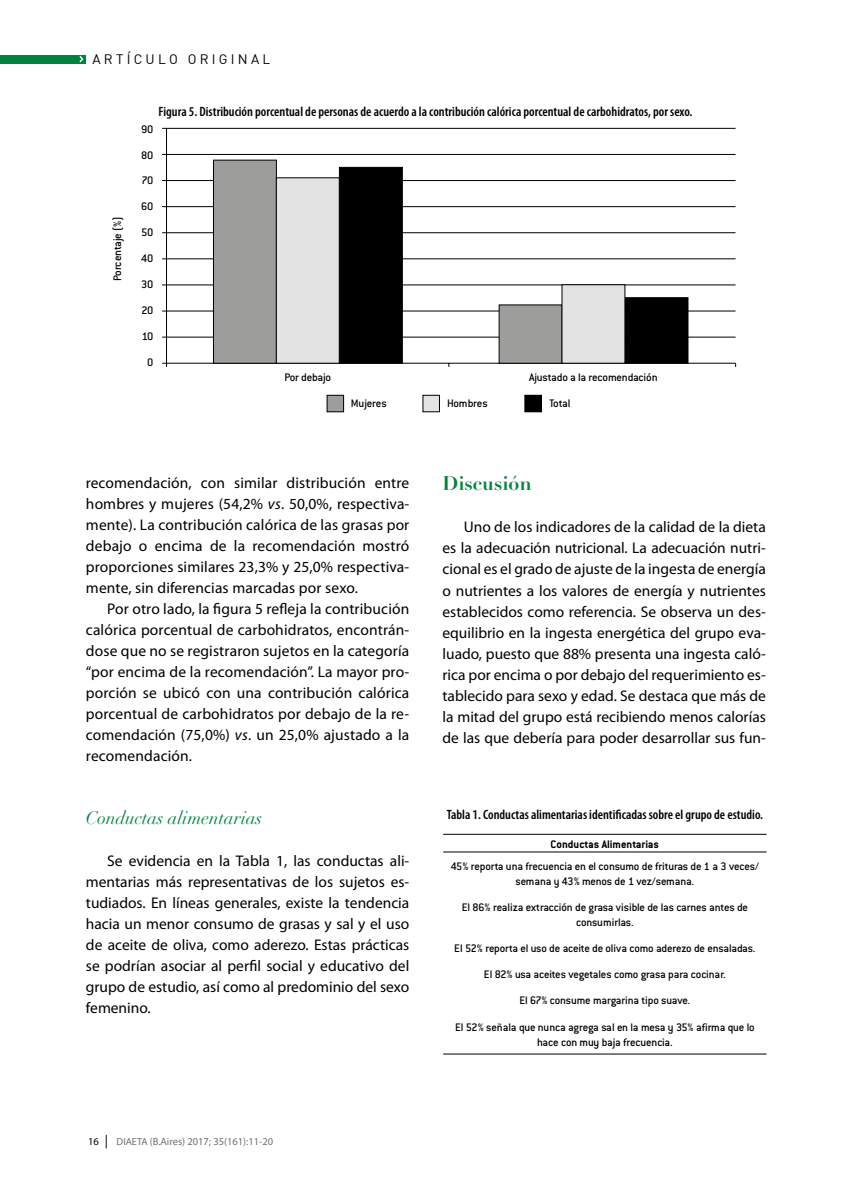
<style>
.page{position:relative;width:851px;height:1191px;background:#fff}
.page>*{position:absolute;margin:0;border:0;box-sizing:border-box;transform-origin:0 0}
.t1{font:700 19.5px "Didot LT Std";color:#00833e}
.t2{font:italic 18px "Didot LT Std";color:#00833e}
.t3{font:15.45px/21px "Myriad Pro";color:#000;text-align:justify}
.t4{font:600 condensed 13.5px "Myriad Pro";color:#000}
.t5{font:13.5px "DIN";letter-spacing:.24em;color:#000}
.t6{font:500 12px/26.1px "Conduit ITC";letter-spacing:-.015em;color:#000;text-align:center}
.t7{font:700 12px "Conduit ITC";color:#000}
.t8{font:10.5px "Myriad Pro";color:#706f6f}
.s1{font-style:italic}
.s2{color:#000}
.s3{font-size:13.5px;color:#000}
.s4{font-size:10.2px}
</style>
<div class="page">
<div style="left:0;top:55px;width:86px;height:9px;background:#00833e"></div>
<svg style="left:79px;top:56px;width:4px;height:6px"></svg>
<hr style="left:443px;top:1053px;width:323px;height:1px;background:#000">
<hr style="left:443px;top:834px;width:323px;height:1px;background:#000">
<hr style="left:443px;top:851px;width:323px;height:1px;background:#000">
<hr style="left:166px;top:128px;width:1px;height:239px;background:#000">
<hr style="left:162px;top:363px;width:573px;height:1px;background:#000">
<hr style="left:162px;top:337px;width:573px;height:1px;background:#000">
<hr style="left:162px;top:311px;width:573px;height:1px;background:#000">
<hr style="left:162px;top:284px;width:573px;height:1px;background:#000">
<hr style="left:162px;top:258px;width:573px;height:1px;background:#000">
<hr style="left:162px;top:232px;width:573px;height:1px;background:#000">
<hr style="left:162px;top:206px;width:573px;height:1px;background:#000">
<hr style="left:162px;top:180px;width:573px;height:1px;background:#000">
<hr style="left:162px;top:154px;width:573px;height:1px;background:#000">
<hr style="left:162px;top:128px;width:573px;height:1px;background:#000">
<div style="left:213px;top:160px;width:64px;height:203px;background:#9d9d9c;border:1px solid #000"></div>
<div style="left:339px;top:167px;width:63px;height:196px;background:#000;border:1px solid #000"></div>
<div style="left:276px;top:177px;width:63px;height:186px;background:#e3e3e3;border:1px solid #000"></div>
<div style="left:498px;top:304px;width:64px;height:59px;background:#9d9d9c"></div>
<div style="left:624px;top:297px;width:64px;height:66px;background:#000;border:1px solid #000"></div>
<div style="left:561px;top:284px;width:64px;height:79px;background:#e3e3e3;border:1px solid #000"></div>
<div style="left:327px;top:395px;width:16px;height:17px;background:#9d9d9c"></div>
<div style="left:326px;top:395px;width:18px;height:17px;border:1px solid #000"></div>
<div style="left:423px;top:395px;width:16px;height:17px;background:#e3e3e3"></div>
<div style="left:422px;top:395px;width:18px;height:17px;border:1px solid #000"></div>
<div style="left:524px;top:395px;width:17px;height:17px;background:#000"></div>
<div style="left:524px;top:395px;width:17px;height:17px;border:1px solid #000"></div>
<p class="t5" style="left:92px;top:51px;width:179px">ARTÍCULO ORIGINAL</p>
<p class="t4" style="left:158px;top:105px;width:535px">Figura 5. Distribución porcentual de personas de acuerdo a la contribución calórica porcentual de carbohidratos, por sexo.</p>
<p class="t6" style="left:141px;top:116px;width:14px">90</p>
<p class="t6" style="left:141px;top:142px;width:14px">80</p>
<p class="t6" style="left:141px;top:168px;width:14px">70</p>
<p class="t6" style="left:104px;top:281px;width:66px;rotate:-90deg">Porcentaje (%)</p>
<p class="t6" style="left:141px;top:193px;width:14px">60</p>
<p class="t6" style="left:141px;top:219px;width:14px">50</p>
<p class="t6" style="left:141px;top:245px;width:14px">40</p>
<p class="t6" style="left:141px;top:271px;width:14px">30</p>
<p class="t6" style="left:141px;top:297px;width:14px">20</p>
<p class="t6" style="left:142px;top:323px;width:13px">10</p>
<p class="t6" style="left:147px;top:349px;width:8px">0</p>
<p class="t6" style="left:284px;top:364px;width:48px">Por debajo</p>
<p class="t6" style="left:529px;top:364px;width:130px">Ajustado a la recomendación</p>
<p class="t6" style="left:351px;top:390px;width:37px">Mujeres</p>
<p class="t6" style="left:549px;top:390px;width:23px">Total</p>
<p class="t6" style="left:447px;top:390px;width:42px">Hombres</p>
<p class="t3" style="left:86px;top:472px;width:325px">recomendación, con similar distribución entre hombres y mujeres (54,2% <span class="s1">vs</span>. 50,0%, respectiva&shy;mente). La contribución calórica de las grasas por debajo o encima de la recomendación mostró proporciones similares 23,3% y 25,0% respectiva&shy;mente, sin diferencias marcadas por sexo.</p>
<p class="t3" style="left:86px;top:598px;width:325px;text-indent:21px">Por otro lado, la figura 5 refleja la contribución calórica porcentual de carbohidratos, encontrán&shy;dose que no se registraron sujetos en la categoría “por encima de la recomendación”. La mayor pro&shy;porción se ubicó con una contribución calórica porcentual de carbohidratos por debajo de la re&shy;comendación (75,0%) <span class="s1">vs</span>. un 25,0% ajustado a la recomendación.</p>
<p class="t2" style="left:86px;top:806px;width:177px">Conductas alimentarias</p>
<p class="t3" style="left:86px;top:850px;width:325px;text-indent:21px">Se evidencia en la Tabla 1, las conductas ali&shy;mentarias más representativas de los sujetos es&shy;tudiados. En líneas generales, existe la tendencia hacia un menor consumo de grasas y sal y el uso de aceite de oliva, como aderezo. Estas prácticas se podrían asociar al perfil social y educativo del grupo de estudio, así como al predominio del sexo femenino.</p>
<p class="t1" style="left:442px;top:471px;width:91px">Discusión</p>
<p class="t3" style="left:442px;top:517px;width:325px;text-indent:21px">Uno de los indicadores de la calidad de la dieta es la adecuación nutricional. La adecuación nutri&shy;cional es el grado de ajuste de la ingesta de energía o nutrientes a los valores de energía y nutrientes establecidos como referencia. Se observa un des&shy;equilibrio en la ingesta energética del grupo eva&shy;luado, puesto que 88% presenta una ingesta caló&shy;rica por encima o por debajo del requerimiento es&shy;tablecido para sexo y edad. Se destaca que más de la mitad del grupo está recibiendo menos calorías de las que debería para poder desarrollar sus fun-</p>
<p class="t4" style="left:446px;top:807px;width:318px">Tabla 1. Conductas alimentarias identificadas sobre el grupo de estudio.</p>
<p class="t7" style="left:550px;top:837px;width:110px">Conductas Alimentarias</p>
<p class="t6" style="left:450px;top:858px;width:310px;line-height:15px">45% reporta una frecuencia en el consumo de frituras de 1 a 3 veces/ semana y 43% menos de 1 vez/semana.</p>
<p class="t6" style="left:461px;top:899px;width:288px;line-height:15px">El 86% realiza extracción de grasa visible de las carnes antes de consumirlas.</p>
<p class="t6" style="left:454px;top:935px;width:303px">El 52% reporta el uso de aceite de oliva como aderezo de ensaladas.<br>El 82% usa aceites vegetales como grasa para cocinar.<br>El 67% consume margarina tipo suave.<br>El 52% señala que nunca agrega sal en la mesa y 35% afirma que lo</p>
<p class="t6" style="left:537px;top:1028px;width:137px">hace con muy baja frecuencia.</p>
<p class="t8" style="left:88px;top:1135px;width:186px"><span class="s2">16</span> <span class="s3">|</span> <span class="s4">DIAETA</span> (B.Aires) 2017; 35(161):11-20</p>
</div>
